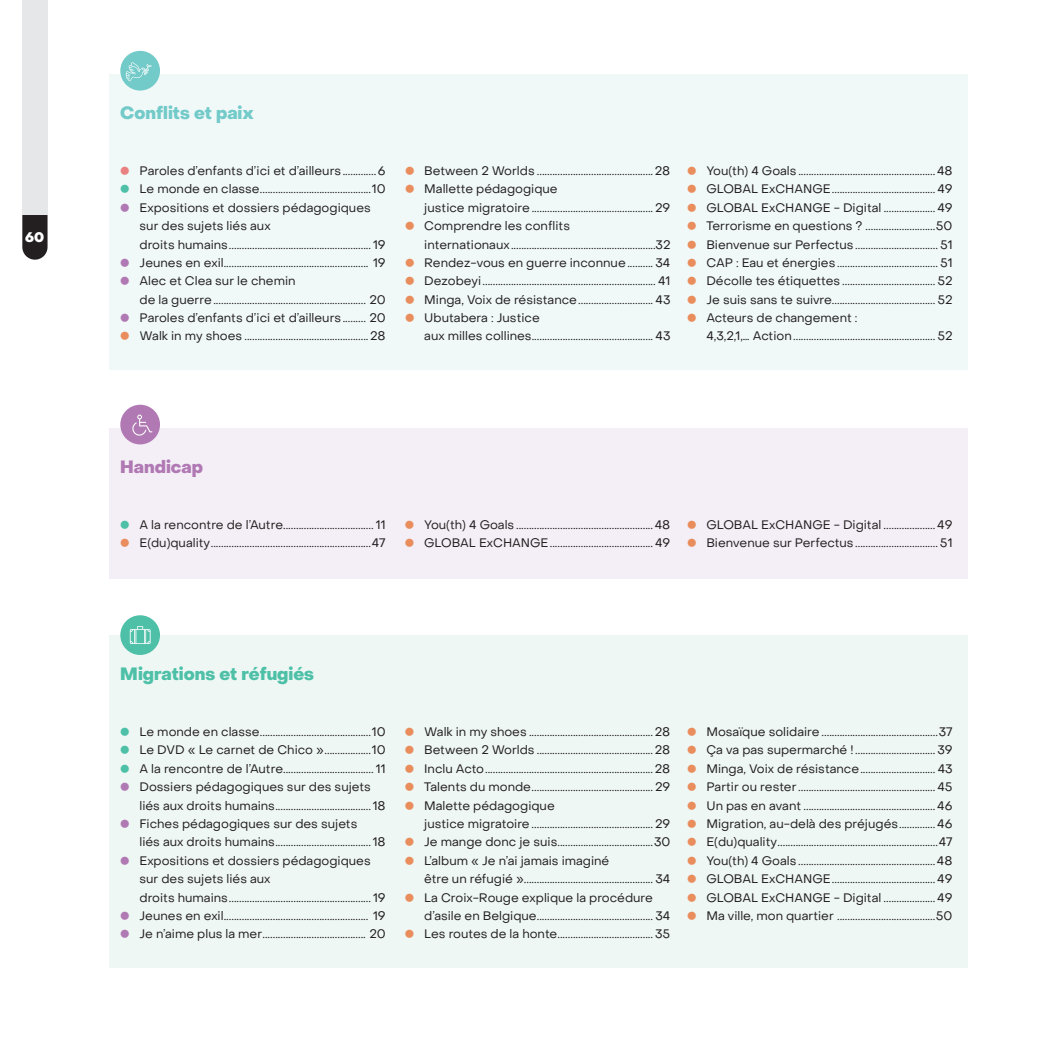
<style>
.page{position:relative;width:1042px;height:1042px;background:#fff}
.page>*{position:absolute;margin:0;border:0;box-sizing:border-box;transform-origin:0 0}
.t1{font:800 17.5px "Object Sans";color:#4ec0a8}
.t2{font:800 17.5px "Object Sans";color:#72cac9}
.t3{font:800 17.5px "Object Sans";color:#b179b4}
.t4{font:800 13.65px "Object Sans";color:#fff}
.t5{font:12.25px/18.4px "Object Sans";color:#231f20}
.s1{font-family:"Great Vibes";color:#e88180}
.s2{font-family:"Great Vibes";color:#4ec0a8}
.s3{font-family:"Great Vibes";color:#b179b4}
.s4{font-family:"Great Vibes";color:#e98d5d}
</style>
<div class="page">
<svg style="left:22px;top:215px;width:26px;height:45px"></svg>
<div style="left:22px;top:0;width:26px;height:215px;background:#e6e7e9"></div>
<div style="left:109px;top:635px;width:858px;height:332px;background:#eef7f4"></div>
<div style="left:120px;top:615px;width:40px;height:40px;background:#4ec0a8;border-radius:50%"></div>
<svg style="left:130px;top:626px;width:20px;height:18px"></svg>
<div style="left:109px;top:428px;width:858px;height:151px;background:#f4eff6"></div>
<div style="left:120px;top:405px;width:40px;height:39px;background:#b179b4;border-radius:50%"></div>
<svg style="left:132px;top:414px;width:20px;height:22px"></svg>
<div style="left:109px;top:74px;width:858px;height:295px;background:#f0f9f8"></div>
<div style="left:120px;top:51px;width:40px;height:40px;background:#72cac9;border-radius:50%"></div>
<svg style="left:126px;top:62px;width:25px;height:19px"></svg>
<p class="t4" style="left:25px;top:229px;width:21px">60</p>
<h1 class="t2" style="left:120px;top:102px;width:135px">Conflits et paix</h1>
<p class="t5" style="left:120px;top:162px;width:267px"><span class="s1">•</span> Paroles d’enfants d’ici et d’ailleurs.............6</p>
<p class="t5" style="left:120px;top:180px;width:267px"><span class="s2">•</span> Le monde en classe...........................................10</p>
<p class="t5" style="left:140px;top:198px;width:248px;text-indent:-19px"><span class="s3">•</span> Expositions et dossiers pédagogiques sur des sujets liés aux<br>droits humains....................................................... 19</p>
<p class="t5" style="left:120px;top:253px;width:267px"><span class="s3">•</span> Jeunes en exil........................................................ 19</p>
<p class="t5" style="left:140px;top:272px;width:248px;text-indent:-19px"><span class="s3">•</span> Alec et Clea sur le chemin<br>de la guerre........................................................... 20</p>
<p class="t5" style="left:120px;top:309px;width:267px"><span class="s3">•</span> Paroles d’enfants d’ici et d’ailleurs......... 20</p>
<p class="t5" style="left:120px;top:327px;width:267px"><span class="s4">•</span> Walk in my shoes ................................................28</p>
<p class="t5" style="left:405px;top:162px;width:267px"><span class="s4">•</span> Between 2 Worlds .............................................28</p>
<p class="t5" style="left:424px;top:180px;width:248px;text-indent:-19px"><span class="s4">•</span> Mallette pédagogique<br>justice migratoire............................................... 29</p>
<p class="t5" style="left:424px;top:217px;width:248px;text-indent:-19px"><span class="s4">•</span> Comprendre les conflits internationaux........................................................32</p>
<p class="t5" style="left:405px;top:253px;width:267px"><span class="s4">•</span> Rendez-vous en guerre inconnue.......... 34</p>
<p class="t5" style="left:405px;top:272px;width:267px"><span class="s4">•</span> Dezobeyi................................................................... 41</p>
<p class="t5" style="left:405px;top:290px;width:267px"><span class="s4">•</span> Minga, Voix de résistance............................. 43</p>
<p class="t5" style="left:424px;top:309px;width:248px;text-indent:-19px"><span class="s4">•</span> Ubutabera : Justice<br>aux milles collines............................................... 43</p>
<p class="t5" style="left:687px;top:162px;width:267px"><span class="s4">•</span> You(th) 4 Goals .....................................................48</p>
<p class="t5" style="left:687px;top:180px;width:267px"><span class="s4">•</span> GLOBAL ExCHANGE........................................ 49</p>
<p class="t5" style="left:687px;top:198px;width:267px"><span class="s4">•</span> GLOBAL ExCHANGE - Digital .................... 49</p>
<p class="t5" style="left:687px;top:217px;width:267px"><span class="s4">•</span> Terrorisme en questions ? ...........................50</p>
<p class="t5" style="left:687px;top:235px;width:267px"><span class="s4">•</span> Bienvenue sur Perfectus................................ 51</p>
<p class="t5" style="left:687px;top:253px;width:267px"><span class="s4">•</span> CAP : Eau et énergies ....................................... 51</p>
<p class="t5" style="left:687px;top:272px;width:267px"><span class="s4">•</span> Décolle tes étiquettes .................................... 52</p>
<p class="t5" style="left:687px;top:290px;width:267px"><span class="s4">•</span> Je suis sans te suivre........................................ 52</p>
<p class="t5" style="left:706px;top:309px;width:248px;text-indent:-19px"><span class="s4">•</span> Acteurs de changement :<br>4,3,2,1,… Action....................................................... 52</p>
<h1 class="t3" style="left:120px;top:456px;width:84px">Handicap</h1>
<p class="t5" style="left:120px;top:515px;width:267px"><span class="s2">•</span> A la rencontre de l’Autre................................... 11</p>
<p class="t5" style="left:120px;top:534px;width:267px"><span class="s4">•</span> E(du)quality..............................................................47</p>
<p class="t5" style="left:405px;top:515px;width:267px"><span class="s4">•</span> You(th) 4 Goals .....................................................48</p>
<p class="t5" style="left:405px;top:534px;width:267px"><span class="s4">•</span> GLOBAL ExCHANGE........................................ 49</p>
<p class="t5" style="left:687px;top:515px;width:267px"><span class="s4">•</span> GLOBAL ExCHANGE - Digital .................... 49</p>
<p class="t5" style="left:687px;top:534px;width:267px"><span class="s4">•</span> Bienvenue sur Perfectus................................ 51</p>
<h1 class="t1" style="left:120px;top:663px;width:195px">Migrations et réfugiés</h1>
<p class="t5" style="left:120px;top:722px;width:267px"><span class="s2">•</span> Le monde en classe...........................................10</p>
<p class="t5" style="left:120px;top:741px;width:267px"><span class="s2">•</span> Le DVD « Le carnet de Chico »..................10</p>
<p class="t5" style="left:120px;top:759px;width:267px"><span class="s2">•</span> A la rencontre de l’Autre................................... 11</p>
<p class="t5" style="left:139px;top:778px;width:248px;text-indent:-19px"><span class="s3">•</span> Dossiers pédagogiques sur des sujets liés aux droits humains.....................................18</p>
<p class="t5" style="left:139px;top:814px;width:248px;text-indent:-19px"><span class="s3">•</span> Fiches pédagogiques sur des sujets<br>liés aux droits humains.....................................18</p>
<p class="t5" style="left:139px;top:851px;width:248px;text-indent:-19px"><span class="s3">•</span> Expositions et dossiers pédagogiques sur des sujets liés aux<br>droits humains....................................................... 19</p>
<p class="t5" style="left:120px;top:906px;width:267px"><span class="s3">•</span> Jeunes en exil........................................................ 19</p>
<p class="t5" style="left:120px;top:925px;width:267px"><span class="s3">•</span> Je n’aime plus la mer........................................ 20</p>
<p class="t5" style="left:405px;top:722px;width:267px"><span class="s4">•</span> Walk in my shoes ................................................28</p>
<p class="t5" style="left:405px;top:741px;width:267px"><span class="s4">•</span> Between 2 Worlds .............................................28</p>
<p class="t5" style="left:405px;top:759px;width:267px"><span class="s4">•</span> Inclu Acto.................................................................28</p>
<p class="t5" style="left:405px;top:778px;width:267px"><span class="s4">•</span> Talents du monde............................................... 29</p>
<p class="t5" style="left:424px;top:796px;width:248px;text-indent:-19px"><span class="s4">•</span> Malette pédagogique<br>justice migratoire............................................... 29</p>
<p class="t5" style="left:405px;top:833px;width:267px"><span class="s4">•</span> Je mange donc je suis.....................................30</p>
<p class="t5" style="left:424px;top:851px;width:248px;text-indent:-19px"><span class="s4">•</span> L’album « Je n’ai jamais imaginé<br>être un réfugié ».................................................. 34</p>
<p class="t5" style="left:424px;top:888px;width:248px;text-indent:-19px"><span class="s4">•</span> La Croix-Rouge explique la procédure d’asile en Belgique............................................. 34</p>
<p class="t5" style="left:405px;top:925px;width:267px"><span class="s4">•</span> Les routes de la honte..................................... 35</p>
<p class="t5" style="left:687px;top:722px;width:267px"><span class="s4">•</span> Mosaïque solidaire .............................................37</p>
<p class="t5" style="left:687px;top:741px;width:267px"><span class="s4">•</span> Ça va pas supermarché ! ............................... 39</p>
<p class="t5" style="left:687px;top:759px;width:267px"><span class="s4">•</span> Minga, Voix de résistance............................. 43</p>
<p class="t5" style="left:687px;top:778px;width:267px"><span class="s4">•</span> Partir ou rester..................................................... 45</p>
<p class="t5" style="left:687px;top:796px;width:267px"><span class="s4">•</span> Un pas en avant ................................................... 46</p>
<p class="t5" style="left:687px;top:814px;width:267px"><span class="s4">•</span> Migration, au-delà des préjugés.............. 46</p>
<p class="t5" style="left:687px;top:833px;width:267px"><span class="s4">•</span> E(du)quality..............................................................47</p>
<p class="t5" style="left:687px;top:851px;width:267px"><span class="s4">•</span> You(th) 4 Goals .....................................................48</p>
<p class="t5" style="left:687px;top:869px;width:267px"><span class="s4">•</span> GLOBAL ExCHANGE........................................ 49</p>
<p class="t5" style="left:687px;top:888px;width:267px"><span class="s4">•</span> GLOBAL ExCHANGE - Digital .................... 49</p>
<p class="t5" style="left:687px;top:906px;width:267px"><span class="s4">•</span> Ma ville, mon quartier ......................................50</p>
</div>
